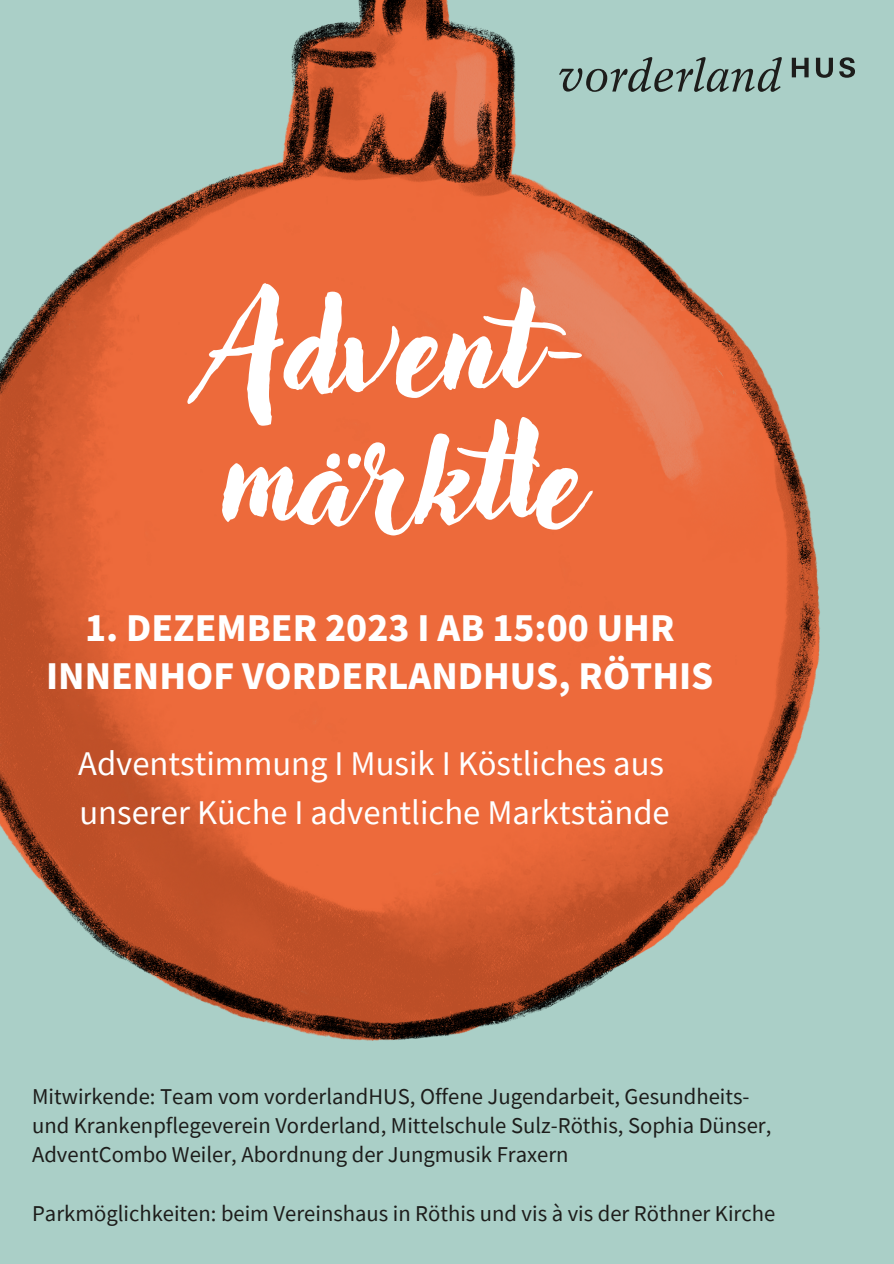
<style>
.page{position:relative;width:894px;height:1264px;background:#fff}
.page>*{position:absolute;margin:0;border:0;box-sizing:border-box;transform-origin:0 0}
.t1{font:132px "Adlery Pro";color:#fff}
.t2{font:34.65px "Source Sans Pro";color:#fff}
.t3{font:800 34.65px "Source Han Sans JP";color:#fff}
.t4{font:22.65px/29.2px "Source Sans Pro";color:#1d1d1b}
</style>
<div class="page">
<div style="left:0;top:0;width:893px;height:1263px;background:#aacfc7"></div>
<img style="left:0;top:0;width:833px;height:1041px">
<svg style="left:558px;top:57px;width:223px;height:35px"></svg>
<svg style="left:791px;top:58px;width:17px;height:19px"></svg>
<svg style="left:815px;top:58px;width:17px;height:20px"></svg>
<svg style="left:839px;top:57px;width:15px;height:21px"></svg>
<p class="t1" style="left:211px;top:285px;width:385px">Advent-</p>
<p class="t1" style="left:221px;top:417px;width:364px">märktle</p>
<p class="t3" style="left:85px;top:600px;width:590px">1. DEZEMBER 2023 I AB 15:00 UHR</p>
<p class="t3" style="left:46px;top:649px;width:668px">INNENHOF VORDERLANDHUS, RÖTHIS</p>
<p class="t2" style="left:78px;top:741px;width:587px">Adventstimmung I Musik I Köstliches aus</p>
<p class="t2" style="left:79px;top:789px;width:591px">unserer Küche I adventliche Marktstände</p>
<p class="t4" style="left:32px;top:1080px;width:740px">Mitwirkende: Team vom vorderlandHUS, Offene Jugendarbeit, Gesundheits&shy;und Krankenpflegeverein Vorderland, Mittelschule Sulz-Röthis, Sophia Dünser,<br>AdventCombo Weiler, Abordnung der Jungmusik Fraxern</p>
<p class="t4" style="left:32px;top:1197px;width:744px">Parkmöglichkeiten: beim Vereinshaus in Röthis und vis à vis der Röthner Kirche</p>
</div>
